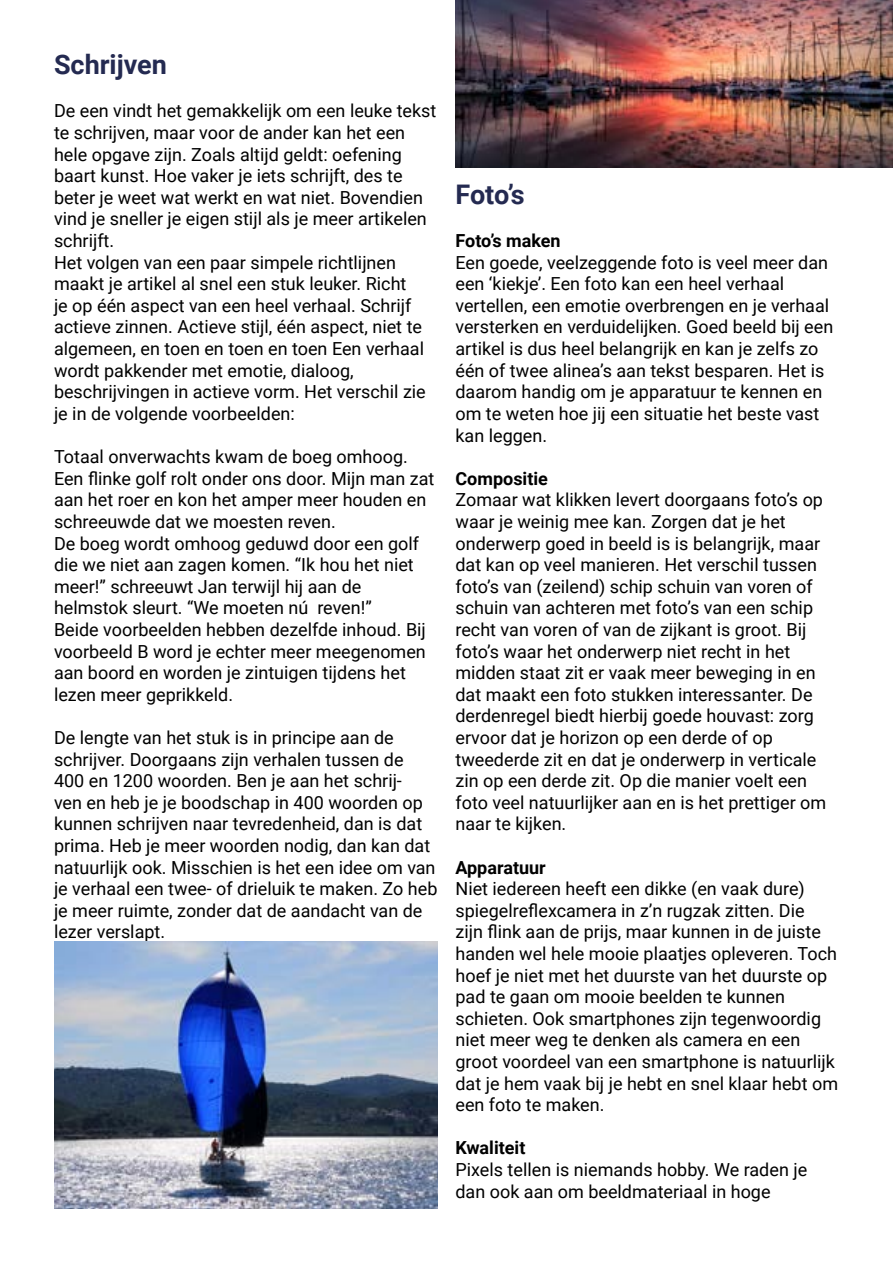
<style>
.page{position:relative;width:893px;height:1263px;background:#fff}
.page>*{position:absolute;margin:0;border:0;box-sizing:border-box;transform-origin:0 0}
.t1{font:700 27px "Roboto";color:#242a51}
.t2{font:18px/21.6px "Roboto";color:#000}
.t3{font:700 18px "Roboto";color:#000}
</style>
<div class="page">
<img style="left:54px;top:942px;width:383px;height:267px">
<img style="left:455px;top:0;width:438px;height:168px">
<h1 class="t1" style="left:54px;top:46px;width:115px">Schrijven</h1>
<p class="t2" style="left:54px;top:100px;width:384px">De een vindt het gemakkelijk om een leuke tekst te schrijven, maar voor de ander kan het een hele opgave zijn. Zoals altijd geldt: oefening baart kunst. Hoe vaker je iets schrijft, des te beter je weet wat werkt en wat niet. Bovendien vind je sneller je eigen stijl als je meer artikelen schrijft.<br>Het volgen van een paar simpele richtlijnen maakt je artikel al snel een stuk leuker. Richt<br>je op één aspect van een heel verhaal. Schrijf actieve zinnen. Actieve stijl, één aspect, niet te algemeen, en toen en toen en toen Een verhaal wordt pakkender met emotie, dialoog, beschrijvingen in actieve vorm. Het verschil zie je in de volgende voorbeelden:</p>
<p class="t2" style="left:54px;top:445px;width:382px">Totaal onverwachts kwam de boeg omhoog.<br>Een flinke golf rolt onder ons door. Mijn man zat aan het roer en kon het amper meer houden en schreeuwde dat we moesten reven.<br>De boeg wordt omhoog geduwd door een golf die we niet aan zagen komen. “Ik hou het niet meer!” schreeuwt Jan terwijl hij aan de helmstok sleurt. “We moeten nú reven!”<br>Beide voorbeelden hebben dezelfde inhoud. Bij voorbeeld B word je echter meer meegenomen aan boord en worden je zintuigen tijdens het lezen meer geprikkeld.</p>
<p class="t2" style="left:54px;top:726px;width:385px">De lengte van het stuk is in principe aan de schrijver. Doorgaans zijn verhalen tussen de 400 en 1200 woorden. Ben je aan het schrij-<br>ven en heb je je boodschap in 400 woorden op kunnen schrijven naar tevredenheid, dan is dat prima. Heb je meer woorden nodig, dan kan dat natuurlijk ook. Misschien is het een idee om van je verhaal een twee- of drieluik te maken. Zo heb je meer ruimte, zonder dat de aandacht van de lezer verslapt.</p>
<h1 class="t1" style="left:455px;top:175px;width:71px">Foto’s</h1>
<p class="t3" style="left:455px;top:228px;width:107px">Foto’s maken</p>
<p class="t2" style="left:455px;top:251px;width:379px">Een goede, veelzeggende foto is veel meer dan een ‘kiekje’. Een foto kan een heel verhaal vertellen, een emotie overbrengen en je verhaal versterken en verduidelijken. Goed beeld bij een artikel is dus heel belangrijk en kan je zelfs zo één of twee alinea’s aan tekst besparen. Het is daarom handig om je apparatuur te kennen en om te weten hoe jij een situatie het beste vast kan leggen.</p>
<p class="t3" style="left:455px;top:466px;width:94px">Compositie</p>
<p class="t2" style="left:455px;top:488px;width:372px">Zomaar wat klikken levert doorgaans foto’s op waar je weinig mee kan. Zorgen dat je het onderwerp goed in beeld is is belangrijk, maar dat kan op veel manieren. Het verschil tussen foto’s van (zeilend) schip schuin van voren of schuin van achteren met foto’s van een schip recht van voren of van de zijkant is groot. Bij foto’s waar het onderwerp niet recht in het midden staat zit er vaak meer beweging in en dat maakt een foto stukken interessanter. De derdenregel biedt hierbij goede houvast: zorg ervoor dat je horizon op een derde of op tweederde zit en dat je onderwerp in verticale zin op een derde zit. Op die manier voelt een foto veel natuurlijker aan en is het prettiger om naar te kijken.</p>
<p class="t3" style="left:455px;top:854px;width:92px">Apparatuur</p>
<p class="t2" style="left:455px;top:877px;width:384px">Niet iedereen heeft een dikke (en vaak dure) spiegelreflexcamera in z’n rugzak zitten. Die<br>zijn flink aan de prijs, maar kunnen in de juiste handen wel hele mooie plaatjes opleveren. Toch hoef je niet met het duurste van het duurste op pad te gaan om mooie beelden te kunnen schieten. Ook smartphones zijn tegenwoordig niet meer weg te denken als camera en een groot voordeel van een smartphone is natuurlijk dat je hem vaak bij je hebt en snel klaar hebt om een foto te maken.</p>
<p class="t3" style="left:455px;top:1135px;width:71px">Kwaliteit</p>
<p class="t2" style="left:455px;top:1158px;width:353px">Pixels tellen is niemands hobby. We raden je dan ook aan om beeldmateriaal in hoge</p>
</div>
